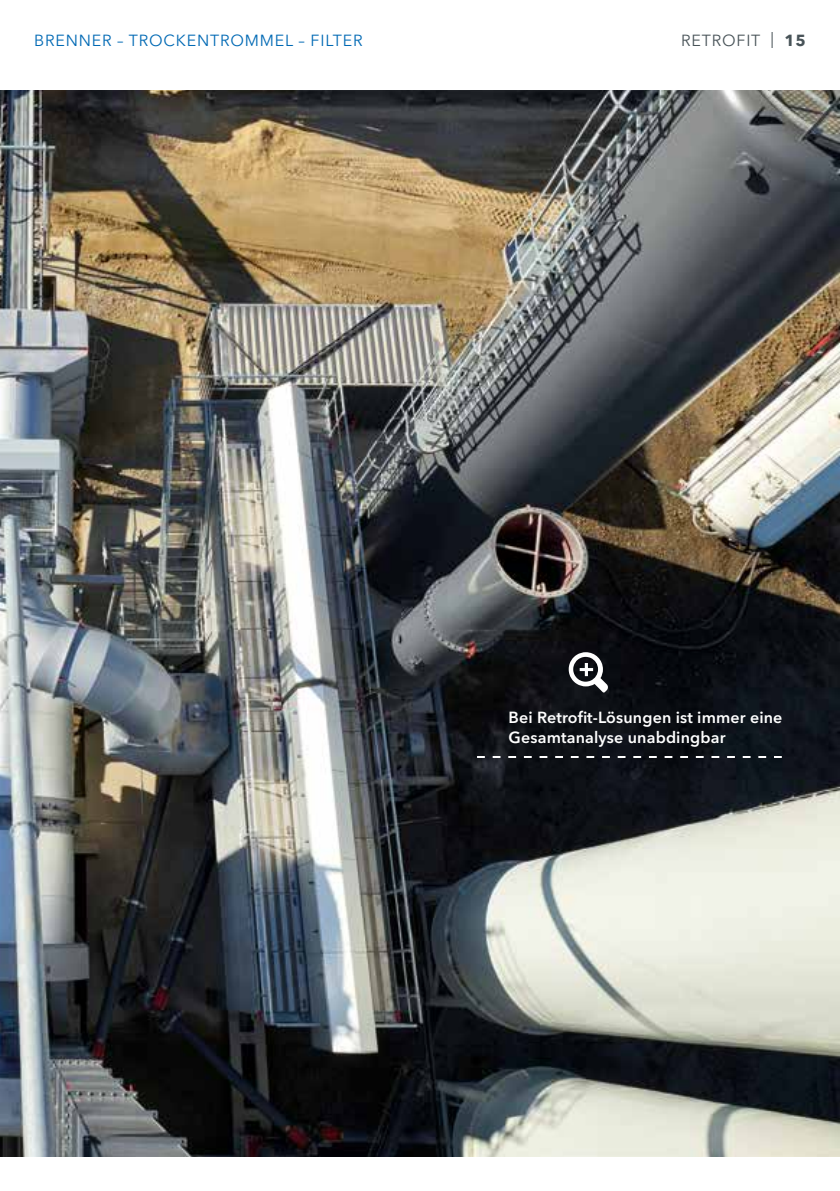
<style>
.page{position:relative;width:840px;height:1191px;background:#fff}
.page>*{position:absolute;margin:0;border:0;box-sizing:border-box;transform-origin:0 0}
.t1{font:600 16px/20px "Avenir Next LT Pro";letter-spacing:.01em;color:#fff}
.t2{font:16px "Avenir Next LT Pro";letter-spacing:.05em;color:#0069b4}
.t3{font:16px "Avenir Next LT Pro";letter-spacing:.05em;color:#485358}
.s1{font-weight:700}
</style>
<div class="page">
<img style="left:0;top:91px;width:839px;height:1066px">
<svg style="left:477px;top:756px;width:304px;height:2px"></svg>
<svg style="left:568px;top:652px;width:40px;height:40px"></svg>
<p class="t2" style="left:34px;top:31px;width:330px">BRENNER – TROCKENTROMMEL – FILTER</p>
<p class="t3" style="left:680px;top:31px;width:126px">RETROFIT | <span class="s1">15</span></p>
<p class="t1" style="left:508px;top:707px;width:275px">Bei Retrofit-Lösungen ist immer eine<br>Gesamtanalyse unabdingbar</p>
</div>
